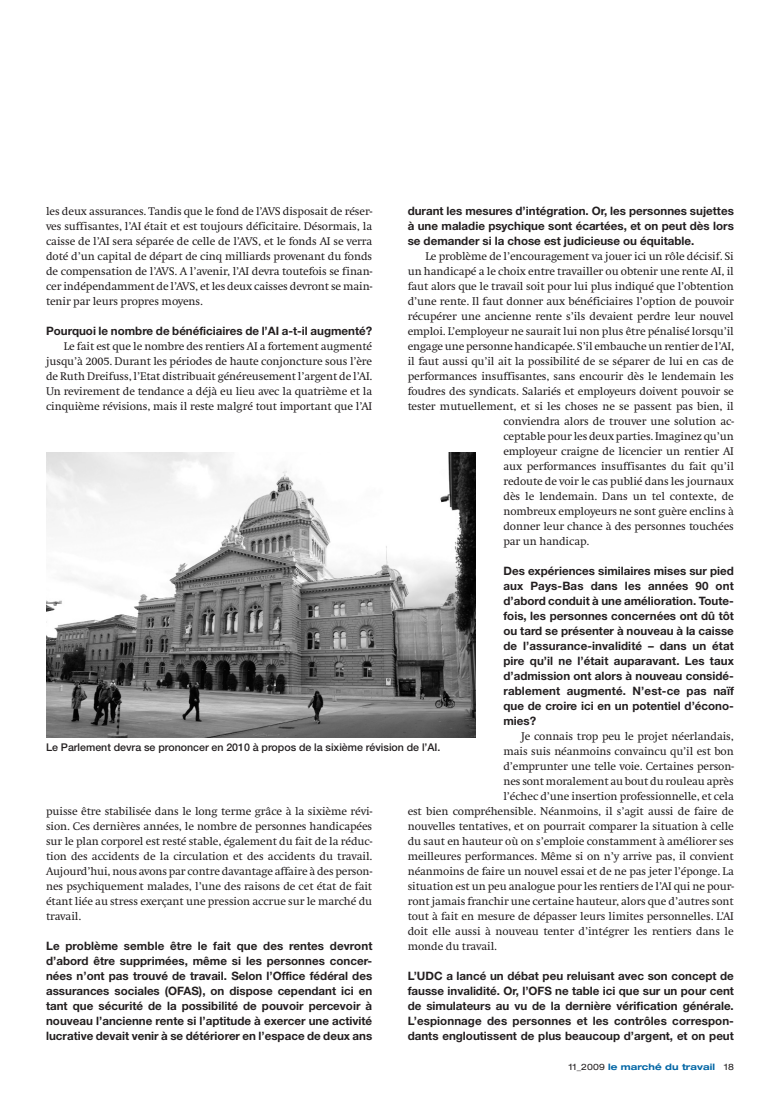
<style>
.page{position:relative;width:780px;height:1099px;background:#fff}
.page>*{position:absolute;margin:0;border:0;box-sizing:border-box;transform-origin:0 0}
.dam_07_Lauftext_mit{font:11.5px/15px "Swift EF";letter-spacing:-.01em;color:#231f20;text-align:justify}
.dam_08_Lauftext_Frag{font:700 11.5px/15px "Helvetica Neue LT";color:#231f20;text-align:justify}
.dam_14_Bildlegende{font:500 10.62px "Helvetica Neue LT";color:#231f20}
.t1{font:700 expanded 8.75px "Helvetica Neue LT";letter-spacing:.01em;color:#0065a4}
.s1{font-weight:400;color:#231f20}
</style>
<div class="page">
<img style="left:46px;top:452px;width:429px;height:285px">
<p class="dam_08_Lauftext_Frag" style="left:407px;top:203px;width:328px">durant les mesures d’intégration. Or, les personnes sujettes à une maladie psychique sont écartées, et on peut dès lors se demander si la chose est judicieuse ou équitable.</p>
<p class="dam_07_Lauftext_mit" style="left:425px;top:249px;width:310px">Le problème de l’encouragement va jouer ici un rôle décisif. Si</p>
<p class="dam_07_Lauftext_mit" style="left:407px;top:264px;width:327px">un handicapé a le choix entre travailler ou obtenir une rente AI, il</p>
<p class="dam_07_Lauftext_mit" style="left:407px;top:279px;width:327px">faut alors que le travail soit pour lui plus indiqué que l’obtention</p>
<p class="dam_07_Lauftext_mit" style="left:407px;top:294px;width:327px">d’une rente. Il faut donner aux bénéficiaires l’option de pouvoir</p>
<p class="dam_07_Lauftext_mit" style="left:407px;top:309px;width:327px">récupérer une ancienne rente s’ils devaient perdre leur nouvel</p>
<p class="dam_07_Lauftext_mit" style="left:407px;top:324px;width:327px">emploi. L’employeur ne saurait lui non plus être pénalisé lorsqu’il</p>
<p class="dam_07_Lauftext_mit" style="left:407px;top:339px;width:328px">engage une personne handicapée. S’il embauche un rentier de l’AI,</p>
<p class="dam_07_Lauftext_mit" style="left:407px;top:354px;width:328px">il faut aussi qu’il ait la possibilité de se séparer de lui en cas de</p>
<p class="dam_07_Lauftext_mit" style="left:407px;top:369px;width:327px">performances insuffisantes, sans encourir dès le lendemain les</p>
<p class="dam_07_Lauftext_mit" style="left:407px;top:384px;width:327px">foudres des syndicats. Salariés et employeurs doivent pouvoir se</p>
<p class="dam_07_Lauftext_mit" style="left:407px;top:399px;width:327px">tester mutuellement, et si les choses ne se passent pas bien, il</p>
<p class="dam_07_Lauftext_mit" style="left:503px;top:414px;width:232px">conviendra alors de trouver une solution ac-</p>
<p class="dam_07_Lauftext_mit" style="left:503px;top:429px;width:232px">ceptable pour les deux parties. Imaginez qu’un</p>
<p class="dam_07_Lauftext_mit" style="left:503px;top:444px;width:232px">employeur craigne de licencier un rentier AI</p>
<p class="dam_07_Lauftext_mit" style="left:503px;top:459px;width:232px">aux performances insuffisantes du fait qu’il</p>
<p class="dam_07_Lauftext_mit" style="left:503px;top:474px;width:232px">redoute de voir le cas publié dans les journaux</p>
<p class="dam_07_Lauftext_mit" style="left:503px;top:489px;width:232px">dès le lendemain. Dans un tel contexte, de</p>
<p class="dam_07_Lauftext_mit" style="left:503px;top:504px;width:232px">nombreux employeurs ne sont guère enclins à</p>
<p class="dam_07_Lauftext_mit" style="left:503px;top:519px;width:232px">donner leur chance à des personnes touchées</p>
<p class="dam_07_Lauftext_mit" style="left:503px;top:534px;width:87px">par un handicap.</p>
<p class="dam_08_Lauftext_Frag" style="left:503px;top:563px;width:232px">Des expériences similaires mises sur pied aux Pays-Bas dans les années 90 ont d’abord conduit à une amélioration. Toute&shy;fois, les personnes concernées ont dû tôt ou tard se présenter à nouveau à la caisse de l’assurance-invalidité – dans un état pire qu’il ne l’était auparavant. Les taux d’admission ont alors à nouveau considé&shy;rablement augmenté. N’est-ce pas naïf que de croire ici en un potentiel d’écono&shy;mies?</p>
<p class="dam_07_Lauftext_mit" style="left:521px;top:729px;width:214px">Je connais trop peu le projet néerlandais,</p>
<p class="dam_07_Lauftext_mit" style="left:503px;top:744px;width:232px">mais suis néanmoins convaincu qu’il est bon</p>
<p class="dam_07_Lauftext_mit" style="left:503px;top:759px;width:232px">d’emprunter une telle voie. Certaines person-</p>
<p class="dam_07_Lauftext_mit" style="left:503px;top:774px;width:232px">nes sont moralement au bout du rouleau après</p>
<p class="dam_07_Lauftext_mit" style="left:503px;top:789px;width:232px">l’échec d’une insertion professionnelle, et cela</p>
<p class="dam_07_Lauftext_mit" style="left:407px;top:804px;width:327px">est bien compréhensible. Néanmoins, il s’agit aussi de faire de</p>
<p class="dam_07_Lauftext_mit" style="left:407px;top:819px;width:327px">nouvelles tentatives, et on pourrait comparer la situation à celle</p>
<p class="dam_07_Lauftext_mit" style="left:407px;top:834px;width:327px">du saut en hauteur où on s’emploie constamment à améliorer ses</p>
<p class="dam_07_Lauftext_mit" style="left:407px;top:849px;width:327px">meilleures performances. Même si on n’y arrive pas, il convient</p>
<p class="dam_07_Lauftext_mit" style="left:407px;top:864px;width:327px">néanmoins de faire un nouvel essai et de ne pas jeter l’éponge. La</p>
<p class="dam_07_Lauftext_mit" style="left:407px;top:879px;width:327px">situation est un peu analogue pour les rentiers de l’AI qui ne pour-</p>
<p class="dam_07_Lauftext_mit" style="left:407px;top:894px;width:327px">ront jamais franchir une certaine hauteur, alors que d’autres sont</p>
<p class="dam_07_Lauftext_mit" style="left:407px;top:909px;width:328px">tout à fait en mesure de dépasser leurs limites personnelles. L’AI</p>
<p class="dam_07_Lauftext_mit" style="left:407px;top:924px;width:327px">doit elle aussi à nouveau tenter d’intégrer les rentiers dans le</p>
<p class="dam_07_Lauftext_mit" style="left:407px;top:939px;width:91px">monde du travail.</p>
<p class="dam_08_Lauftext_Frag" style="left:407px;top:968px;width:328px">L’UDC a lancé un débat peu reluisant avec son concept de fausse invalidité. Or, l’OFS ne table ici que sur un pour cent de simulateurs au vu de la dernière vérification générale.<br>L’espionnage des personnes et les contrôles correspon&shy;dants engloutissent de plus beaucoup d’argent, et on peut</p>
<p class="dam_07_Lauftext_mit" style="left:46px;top:204px;width:327px">les deux assurances. Tandis que le fond de l’AVS disposait de réser&shy;ves suffisantes, l’AI était et est toujours déficitaire. Désormais, la caisse de l’AI sera séparée de celle de l’AVS, et le fonds AI se verra doté d’un capital de départ de cinq milliards provenant du fonds de compensation de l’AVS. A l’avenir, l’AI devra toutefois se finan&shy;cer indépendamment de l’AVS, et les deux caisses devront se main&shy;tenir par leurs propres moyens.</p>
<p class="dam_08_Lauftext_Frag" style="left:46px;top:323px;width:327px">Pourquoi le nombre de bénéficiaires de l’AI a-t-il augmenté?</p>
<p class="dam_07_Lauftext_mit" style="left:46px;top:339px;width:328px;text-indent:18px">Le fait est que le nombre des rentiers AI a fortement augmenté jusqu’à 2005. Durant les périodes de haute conjoncture sous l’ère de Ruth Dreifuss, l’Etat distribuait généreusement l’argent de l’AI.<br>Un revirement de tendance a déjà eu lieu avec la quatrième et la cinquième révisions, mais il reste malgré tout important que l’AI</p>
<p class="dam_14_Bildlegende" style="left:46px;top:741px;width:396px">Le Parlement devra se prononcer en 2010 à propos de la sixième révision de l’AI.</p>
<p class="dam_07_Lauftext_mit" style="left:46px;top:804px;width:328px">puisse être stabilisée dans le long terme grâce à la sixième révi&shy;sion. Ces dernières années, le nombre de personnes handicapées sur le plan corporel est resté stable, également du fait de la réduc&shy;tion des accidents de la circulation et des accidents du travail.<br>Aujourd’hui, nous avons par contre davantage affaire à des person&shy;nes psychiquement malades, l’une des raisons de cet état de fait étant liée au stress exerçant une pression accrue sur le marché du travail.</p>
<p class="dam_08_Lauftext_Frag" style="left:46px;top:938px;width:328px">Le problème semble être le fait que des rentes devront d’abord être supprimées, même si les personnes concer&shy;nées n’ont pas trouvé de travail. Selon l’Office fédéral des assurances sociales (OFAS), on dispose cependant ici en tant que sécurité de la possibilité de pouvoir percevoir à nouveau l’ancienne rente si l’aptitude à exercer une activité lucrative devait venir à se détériorer en l’espace de deux ans</p>
<p class="t1" style="left:569px;top:1061px;width:166px"><span class="s1">11_2009</span> le marché du travail <span class="s1">18</span></p>
</div>
